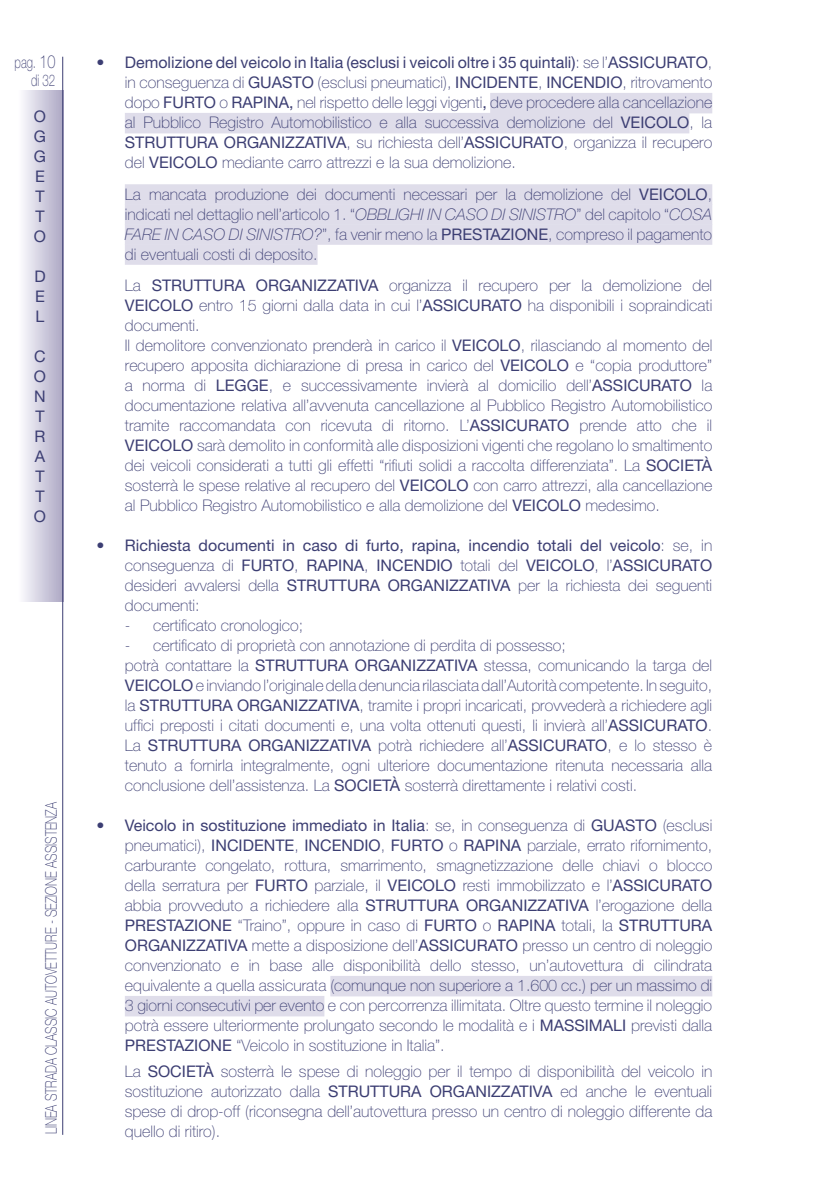
<style>
.page{position:relative;width:840px;height:1191px;background:#fff}
.page>*{position:absolute;margin:0;border:0;box-sizing:border-box;transform-origin:0 0}
.t1{font:100 16.2px/18px "Helvetica Neue LT Std";color:#3c3e73;text-align:right;scale:.71 1}
.t2{font:100 16px/20px "Helvetica Neue LT Std";color:#3c3e73;text-align:justify}
.t3{font:16px/20px "Helvetica Neue LT Std";color:#3c3e73;text-align:justify}
.t4{font:100 16px "Helvetica Neue LT Std";color:#3c3e73;scale:.74 1}
.s1{font-size:18px}
.s2{font-weight:400}
.s3{font-style:italic}
.s4{font-weight:100}
</style>
<div class="page">
<div style="left:490px;top:93px;width:221px;height:20px;background:#dfddea"></div>
<div style="left:125px;top:113px;width:564px;height:20px;background:#dfddea"></div>
<div style="left:125px;top:184px;width:586px;height:21px;background:#dfddea"></div>
<div style="left:125px;top:204px;width:586px;height:21px;background:#dfddea"></div>
<div style="left:125px;top:224px;width:586px;height:21px;background:#dfddea"></div>
<div style="left:125px;top:244px;width:192px;height:21px;background:#dfddea"></div>
<div style="left:330px;top:976px;width:381px;height:20px;background:#dfddea"></div>
<div style="left:125px;top:996px;width:199px;height:20px;background:#dfddea"></div>
<div style="left:17px;top:91px;width:46px;height:510px;background:linear-gradient(to right,#fff,#afaac6)"></div>
<hr style="left:62px;top:57px;width:1px;height:1077px;background:#3c3e73">
<p class="t1" style="left:15px;top:53px;width:59px">pag. <span class="s1">10 </span>di 32</p>
<p class="t2" style="left:125px;top:52px;width:588px;text-indent:-28px">• <span class="s2">Demolizione del veicolo in Italia (esclusi i veicoli oltre i 35 quintali)</span>: se l’<span class="s2">ASSICURATO</span>, in conseguenza di <span class="s2">GUASTO</span> (esclusi pneumatici), <span class="s2">INCIDENTE</span>, <span class="s2">INCENDIO</span>, ritrovamento dopo <span class="s2">FURTO</span> o <span class="s2">RAPINA,</span> nel rispetto delle leggi vigenti<span class="s2">,</span> deve procedere alla cancellazione al Pubblico Registro Automobilistico e alla successiva demolizione del <span class="s2">VEICOLO</span>, la <span class="s2">STRUTTURA ORGANIZZATIVA</span>, su richiesta dell’<span class="s2">ASSICURATO</span>, organizza il recupero del <span class="s2">VEICOLO</span> mediante carro attrezzi e la sua demolizione.</p>
<p class="t2" style="left:125px;top:184px;width:588px">La mancata produzione dei documenti necessari per la demolizione del <span class="s2">VEICOLO</span>, indicati nel dettaglio nell’articolo 1. “<span class="s3">OBBLIGHI IN CASO DI SINISTRO</span>” del capitolo “<span class="s3">COSA FARE IN CASO DI SINISTRO?</span>”, fa venir meno la <span class="s2">PRESTAZIONE</span>, compreso il pagamento di eventuali costi di deposito.</p>
<p class="t2" style="left:125px;top:275px;width:588px;text-align:left">La <span class="s2">STRUTTURA ORGANIZZATIVA</span> organizza il recupero per la demolizione del <span class="s2">VEICOLO</span> entro 15 giorni dalla data in cui l’<span class="s2">ASSICURATO</span> ha disponibili i sopraindicati documenti.<br>Il demolitore convenzionato prenderà in carico il <span class="s2">VEICOLO</span>, rilasciando al momento del recupero apposita dichiarazione di presa in carico del <span class="s2">VEICOLO</span> e “copia produttore” a norma di <span class="s2">LEGGE</span>, e successivamente invierà al domicilio dell’<span class="s2">ASSICURATO</span> la documentazione relativa all’avvenuta cancellazione al Pubblico Registro Automobilistico tramite raccomandata con ricevuta di ritorno. L’<span class="s2">ASSICURATO</span> prende atto che il <span class="s2">VEICOLO</span> sarà demolito in conformità alle disposizioni vigenti che regolano lo smaltimento dei veicoli considerati a tutti gli effetti “rifiuti solidi a raccolta differenziata”. La <span class="s2">SOCIETÀ </span>sosterrà le spese relative al recupero del <span class="s2">VEICOLO</span> con carro attrezzi, alla cancellazione al Pubblico Registro Automobilistico e alla demolizione del <span class="s2">VEICOLO</span> medesimo.</p>
<p class="t3" style="left:125px;top:535px;width:588px;text-indent:-28px"><span class="s4">•</span> Richiesta documenti in caso di furto, rapina, incendio totali del veicolo<span class="s4">: se, in conseguenza di</span> FURTO<span class="s4">,</span> RAPINA<span class="s4">,</span> INCENDIO <span class="s4">totali del</span> VEICOLO<span class="s4">, l’</span>ASSICURATO <span class="s4">desideri avvalersi della</span> STRUTTURA ORGANIZZATIVA <span class="s4">per la richiesta dei seguenti documenti:</span></p>
<p class="t2" style="left:125px;top:615px;width:180px">- certificato cronologico;</p>
<p class="t2" style="left:125px;top:635px;width:588px;text-align:left">- certificato di proprietà con annotazione di perdita di possesso;<br>potrà contattare la <span class="s2">STRUTTURA ORGANIZZATIVA</span> stessa, comunicando la targa del <span class="s2">VEICOLO</span> e inviando l’originale della denuncia rilasciata dall’Autorità competente. In seguito, la <span class="s2">STRUTTURA ORGANIZZATIVA</span>, tramite i propri incaricati, provvederà a richiedere agli uffici preposti i citati documenti e, una volta ottenuti questi, li invierà all’<span class="s2">ASSICURATO</span>.<br>La <span class="s2">STRUTTURA ORGANIZZATIVA</span> potrà richiedere all’<span class="s2">ASSICURATO</span>, e lo stesso è tenuto a fornirla integralmente, ogni ulteriore documentazione ritenuta necessaria alla conclusione dell’assistenza. La <span class="s2">SOCIETÀ</span> sosterrà direttamente i relativi costi.</p>
<p class="t2" style="left:125px;top:815px;width:588px;text-indent:-28px">• <span class="s2">Veicolo in sostituzione immediato in Italia</span>: se, in conseguenza di <span class="s2">GUASTO</span> (esclusi pneumatici), <span class="s2">INCIDENTE</span>, <span class="s2">INCENDIO</span>, <span class="s2">FURTO</span> o <span class="s2">RAPINA</span> parziale, errato rifornimento, carburante congelato, rottura, smarrimento, smagnetizzazione delle chiavi o blocco della serratura per <span class="s2">FURTO</span> parziale, il <span class="s2">VEICOLO</span> resti immobilizzato e l’<span class="s2">ASSICURATO </span>abbia provveduto a richiedere alla <span class="s2">STRUTTURA ORGANIZZATIVA</span> l’erogazione della <span class="s2">PRESTAZIONE</span> “Traino”, oppure in caso di <span class="s2">FURTO</span> o <span class="s2">RAPINA</span> totali, la <span class="s2">STRUTTURA ORGANIZZATIVA</span> mette a disposizione dell’<span class="s2">ASSICURATO</span> presso un centro di noleggio convenzionato e in base alle disponibilità dello stesso, un’autovettura di cilindrata equivalente a quella assicurata (comunque non superiore a 1.600 cc.) per un massimo di 3 giorni consecutivi per evento e con percorrenza illimitata. Oltre questo termine il noleggio potrà essere ulteriormente prolungato secondo le modalità e i <span class="s2">MASSIMALI</span> previsti dalla <span class="s2">PRESTAZIONE</span> “Veicolo in sostituzione in Italia”.</p>
<p class="t2" style="left:125px;top:1061px;width:588px">La <span class="s2">SOCIETÀ</span> sosterrà le spese di noleggio per il tempo di disponibilità del veicolo in sostituzione autorizzato dalla <span class="s2">STRUTTURA ORGANIZZATIVA</span> ed anche le eventuali spese di drop-off (riconsegna dell’autovettura presso un centro di noleggio differente da quello di ritiro).</p>
<p class="t3" style="left:34px;top:106px;width:14px">O G G E T T O</p>
<p class="t3" style="left:34px;top:266px;width:13px">D E L</p>
<p class="t3" style="left:34px;top:346px;width:14px">C O N T R A T T O</p>
<p class="t4" style="left:42px;top:1134px;width:451px;rotate:-90deg">LINEA STRADA CLASSIC AUTOVETTURE - SEZIONE ASSISTENZA</p>
</div>
